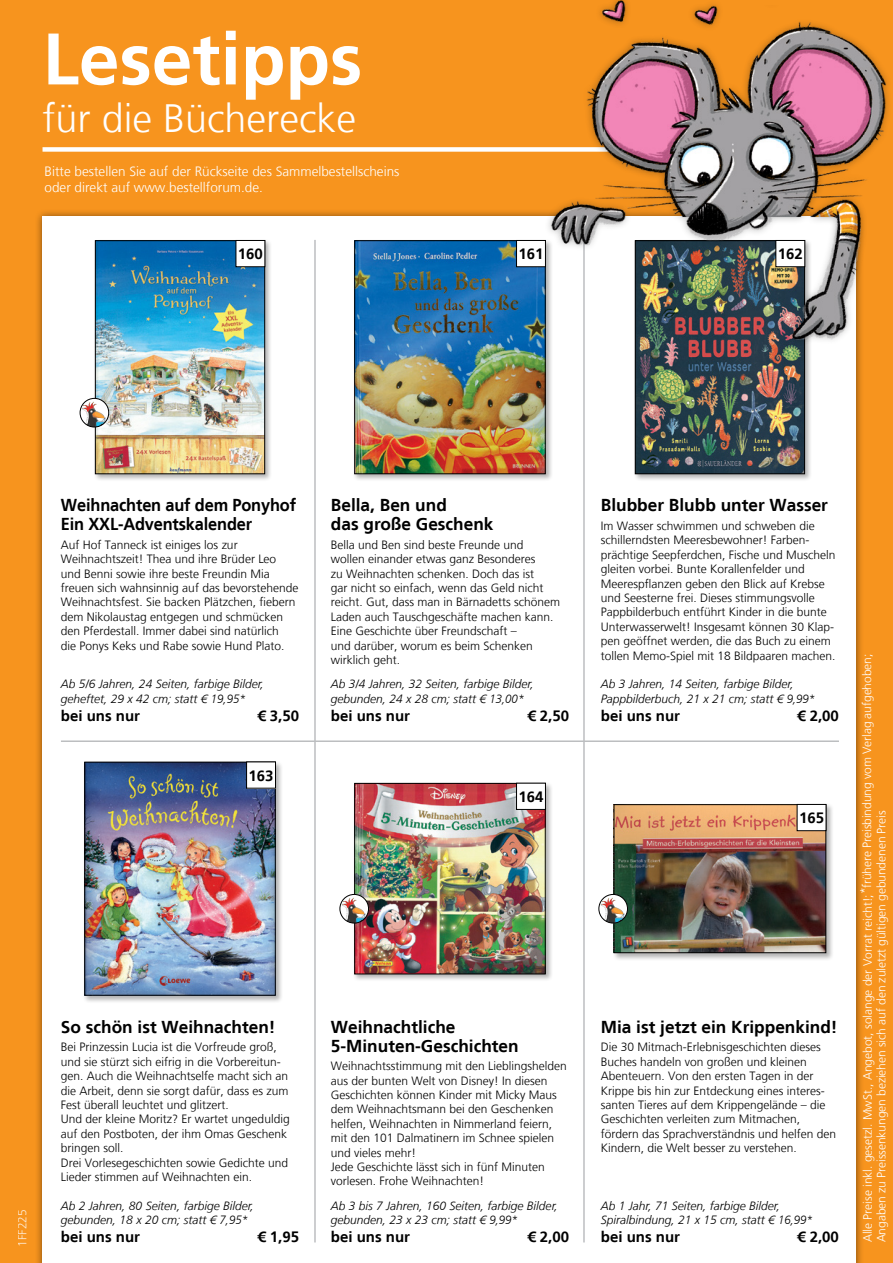
<style>
.page{position:relative;width:893px;height:1263px;background:#f7941e}
.page>*{position:absolute;margin:0;border:0;box-sizing:border-box;transform-origin:0 0}
.t1{font:700 72.9px "Frutiger LT";color:#fff}
.t2{font:300 39.45px "Frutiger LT";color:#fff}
.t3{font:700 17.25px/18.8px "Frutiger LT";color:#000}
.t4{font:700 17.25px/18.8px "Frutiger LT";color:#000;scale:.95 1}
.Nummerierung_BI_Voll{font:700 15px "Frutiger LT";color:#000}
.Titel{font:300 13.5px/16.2px "Frutiger LT";color:#fff}
.t5{font:300 12px/14.4px "Frutiger LT";color:#000}
.t6{font:italic 300 12px/14.4px "Frutiger LT";color:#000}
.t7{font:300 12px/13.6px "Frutiger LT";letter-spacing:-.005em;color:#fff}
</style>
<div class="page">
<div style="left:34px;top:209px;width:830px;height:1054px;background:#000;opacity:.5"></div>
<div style="left:43px;top:217px;width:813px;height:1046px;background:#fff"></div>
<hr style="left:314px;top:240px;width:2px;height:1002px;background:#bcbec0">
<hr style="left:583px;top:240px;width:2px;height:1002px;background:#bcbec0">
<hr style="left:61px;top:740px;width:778px;height:2px;background:#bcbec0">
<div style="left:43px;top:147px;width:699px;height:5px;background:#fff"></div>
<div style="left:353px;top:239px;width:200px;height:243px;background:#000;opacity:.3"></div>
<img style="left:356px;top:242px;width:188px;height:230px">
<div style="left:354px;top:240px;width:192px;height:234px;border:1px solid #000"></div>
<div style="left:353px;top:781px;width:200px;height:201px;background:#000;opacity:.3"></div>
<img style="left:356px;top:785px;width:188px;height:187px">
<div style="left:354px;top:783px;width:192px;height:191px;border:1px solid #000"></div>
<div style="left:633px;top:239px;width:179px;height:243px;background:#000;opacity:.3"></div>
<img style="left:637px;top:347px;width:166px;height:125px">
<div style="left:635px;top:240px;width:170px;height:234px;border:1px solid #000"></div>
<div style="left:612px;top:802px;width:222px;height:159px;background:#000;opacity:.3"></div>
<img style="left:616px;top:806px;width:208px;height:145px">
<div style="left:614px;top:804px;width:212px;height:149px;border:1px solid #000"></div>
<div style="left:516px;top:240px;width:29px;height:27px;background:#fff"></div>
<div style="left:516px;top:240px;width:30px;height:27px;border:1px solid #000"></div>
<div style="left:797px;top:804px;width:29px;height:27px;background:#fff"></div>
<div style="left:797px;top:804px;width:29px;height:27px;border:1px solid #000"></div>
<div style="left:516px;top:783px;width:29px;height:26px;background:#fff"></div>
<div style="left:516px;top:783px;width:30px;height:27px;border:1px solid #000"></div>
<div style="left:93px;top:239px;width:180px;height:243px;background:#000;opacity:.3"></div>
<img style="left:97px;top:242px;width:166px;height:230px">
<div style="left:95px;top:240px;width:170px;height:234px;border:1px solid #000"></div>
<div style="left:83px;top:760px;width:200px;height:243px;background:#000;opacity:.3"></div>
<img style="left:86px;top:764px;width:188px;height:230px">
<div style="left:84px;top:762px;width:192px;height:234px;border:1px solid #000"></div>
<div style="left:236px;top:240px;width:29px;height:27px;background:#fff"></div>
<div style="left:236px;top:240px;width:29px;height:27px;border:1px solid #000"></div>
<div style="left:247px;top:762px;width:28px;height:26px;background:#fff"></div>
<div style="left:246px;top:762px;width:30px;height:26px;border:1px solid #000"></div>
<img style="left:546px;top:0;width:343px;height:346px">
<hr style="left:748px;top:0;width:57px;height:4px;background:#f7941e">
<svg style="left:340px;top:894px;width:29px;height:29px"></svg>
<svg style="left:350px;top:897px;width:3px;height:5px"></svg>
<div style="left:340px;top:894px;width:29px;height:29px;border:1px solid #000;border-radius:50%"></div>
<svg style="left:80px;top:398px;width:29px;height:29px"></svg>
<svg style="left:91px;top:401px;width:3px;height:5px"></svg>
<div style="left:80px;top:398px;width:29px;height:29px;border:1px solid #000;border-radius:50%"></div>
<svg style="left:599px;top:894px;width:28px;height:29px"></svg>
<svg style="left:609px;top:897px;width:3px;height:5px"></svg>
<div style="left:598px;top:894px;width:30px;height:29px;border:1px solid #000;border-radius:50%"></div>
<p class="t1" style="left:43px;top:16px;width:321px">Lesetipps</p>
<p class="t2" style="left:43px;top:96px;width:315px">für die Bücherecke</p>
<p class="Titel" style="left:45px;top:163px;width:356px">Bitte bestellen Sie auf der Rückseite des Sammelbestellscheins oder direkt auf www.bestellforum.de.</p>
<p class="Nummerierung_BI_Voll" style="left:238px;top:245px;width:27px">160</p>
<p class="Nummerierung_BI_Voll" style="left:518px;top:245px;width:27px">161</p>
<p class="Nummerierung_BI_Voll" style="left:778px;top:245px;width:27px">162</p>
<p class="t7" style="left:16px;top:1247px;width:39px;rotate:-90deg">1FF225</p>
<p class="t4" style="left:61px;top:496px;width:249px">Weihnachten auf dem Ponyhof<br>Ein XXL-Adventskalender</p>
<p class="t5" style="left:61px;top:538px;width:239px">Auf Hof Tanneck ist einiges los zur Weihnachtszeit! Thea und ihre Brüder Leo und Benni sowie ihre beste Freundin Mia freuen sich wahnsinnig auf das bevorstehende Weihnachtsfest. Sie backen Plätzchen, fiebern dem Nikolaustag entgegen und schmücken den Pferdestall. Immer dabei sind natürlich<br>die Ponys Keks und Rabe sowie Hund Plato.</p>
<p class="t6" style="left:61px;top:677px;width:204px">Ab 5/6 Jahren, 24 Seiten, farbige Bilder, geheftet, 29 x 42 cm; statt € 19,95*</p>
<p class="Nummerierung_BI_Voll" style="left:61px;top:707px;width:81px">bei uns nur</p>
<p class="Nummerierung_BI_Voll" style="left:257px;top:707px;width:43px">€ 3,50</p>
<p class="Nummerierung_BI_Voll" style="left:249px;top:767px;width:27px">163</p>
<p class="t3" style="left:61px;top:1017px;width:216px">So schön ist Weihnachten!</p>
<p class="t5" style="left:61px;top:1040px;width:230px">Bei Prinzessin Lucia ist die Vorfreude groß, und sie stürzt sich eifrig in die Vorbereitun&shy;gen. Auch die Weihnachtselfe macht sich an die Arbeit, denn sie sorgt dafür, dass es zum Fest überall leuchtet und glitzert.<br>Und der kleine Moritz? Er wartet ungeduldig auf den Postboten, der ihm Omas Geschenk bringen soll.<br>Drei Vorlesegeschichten sowie Gedichte und Lieder stimmen auf Weihnachten ein.</p>
<p class="t6" style="left:61px;top:1199px;width:194px">Ab 2 Jahren, 80 Seiten, farbige Bilder,</p>
<p class="t6" style="left:61px;top:1213px;width:189px">gebunden, 18 x 20 cm; statt € 7,95*</p>
<p class="Nummerierung_BI_Voll" style="left:61px;top:1228px;width:81px">bei uns nur</p>
<p class="Nummerierung_BI_Voll" style="left:257px;top:1228px;width:43px">€ 1,95</p>
<p class="t3" style="left:331px;top:496px;width:164px">Bella, Ben und<br>das große Geschenk</p>
<p class="t5" style="left:331px;top:538px;width:231px">Bella und Ben sind beste Freunde und wollen einander etwas ganz Besonderes<br>zu Weihnachten schenken. Doch das ist<br>gar nicht so einfach, wenn das Geld nicht reicht. Gut, dass man in Bärnadetts schönem Laden auch Tauschgeschäfte machen kann.<br>Eine Geschichte über Freundschaft –<br>und darüber, worum es beim Schenken wirklich geht.</p>
<p class="t6" style="left:331px;top:677px;width:204px">Ab 3/4 Jahren, 32 Seiten, farbige Bilder,</p>
<p class="t6" style="left:331px;top:691px;width:195px">gebunden, 24 x 28 cm; statt € 13,00*</p>
<p class="Nummerierung_BI_Voll" style="left:331px;top:707px;width:81px">bei uns nur</p>
<p class="Nummerierung_BI_Voll" style="left:527px;top:707px;width:43px">€ 2,50</p>
<p class="Nummerierung_BI_Voll" style="left:518px;top:788px;width:27px">164</p>
<p class="t3" style="left:331px;top:1017px;width:126px">Weihnachtliche</p>
<p class="t3" style="left:331px;top:1036px;width:189px">5-Minuten-Geschichten</p>
<p class="t5" style="left:331px;top:1059px;width:238px">Weihnachtsstimmung mit den Lieblingshelden aus der bunten Welt von Disney! In diesen Geschichten können Kinder mit Micky Maus dem Weihnachtsmann bei den Geschenken helfen, Weihnachten in Nimmerland feiern, mit den 101 Dalmatinern im Schnee spielen und vieles mehr!<br>Jede Geschichte lässt sich in fünf Minuten vorlesen. Frohe Weihnachten!</p>
<p class="t6" style="left:331px;top:1199px;width:228px">Ab 3 bis 7 Jahren, 160 Seiten, farbige Bilder, gebunden, 23 x 23 cm; statt € 9,99*</p>
<p class="Nummerierung_BI_Voll" style="left:331px;top:1228px;width:81px">bei uns nur</p>
<p class="Nummerierung_BI_Voll" style="left:527px;top:1228px;width:43px">€ 2,00</p>
<p class="t3" style="left:601px;top:496px;width:229px">Blubber Blubb unter Wasser</p>
<p class="t5" style="left:601px;top:519px;width:236px">Im Wasser schwimmen und schweben die schillerndsten Meeresbewohner! Farben&shy;prächtige Seepferdchen, Fische und Muscheln gleiten vorbei. Bunte Korallenfelder und Meerespflanzen geben den Blick auf Krebse und Seesterne frei. Dieses stimmungsvolle Pappbilderbuch entführt Kinder in die bunte Unterwasserwelt! Insgesamt können 30 Klap&shy;pen geöffnet werden, die das Buch zu einem tollen Memo-Spiel mit 18 Bildpaaren machen.</p>
<p class="t6" style="left:601px;top:677px;width:194px">Ab 3 Jahren, 14 Seiten, farbige Bilder,</p>
<p class="t6" style="left:601px;top:691px;width:216px">Pappbilderbuch, 21 x 21 cm; statt € 9,99*</p>
<p class="Nummerierung_BI_Voll" style="left:601px;top:707px;width:81px">bei uns nur</p>
<p class="Nummerierung_BI_Voll" style="left:797px;top:707px;width:43px">€ 2,00</p>
<p class="Nummerierung_BI_Voll" style="left:799px;top:809px;width:27px">165</p>
<p class="t3" style="left:601px;top:1017px;width:238px">Mia ist jetzt ein Krippenkind!</p>
<p class="t5" style="left:601px;top:1040px;width:237px">Die 30 Mitmach-Erlebnisgeschichten dieses Buches handeln von großen und kleinen Abenteuern. Von den ersten Tagen in der Krippe bis hin zur Entdeckung eines interes&shy;santen Tieres auf dem Krippengelände – die Geschichten verleiten zum Mitmachen, fördern das Sprachverständnis und helfen den Kindern, die Welt besser zu verstehen.</p>
<p class="t6" style="left:601px;top:1199px;width:181px">Ab 1 Jahr, 71 Seiten, farbige Bilder,</p>
<p class="t6" style="left:601px;top:1213px;width:214px">Spiralbindung, 21 x 15 cm, statt € 16,99*</p>
<p class="Nummerierung_BI_Voll" style="left:601px;top:1228px;width:81px">bei uns nur</p>
<p class="Nummerierung_BI_Voll" style="left:797px;top:1228px;width:43px">€ 2,00</p>
<p class="t7" style="left:861px;top:1242px;width:590px;rotate:-90deg">Alle Preise inkl. gesetzl. MwSt., Angebot, solange der Vorrat reicht!;*frühere Preisbindung vom Verlag aufgehoben;<br>Angaben zu Preissenkungen beziehen sich auf den zuletzt gültigen gebundenen Preis</p>
</div>
